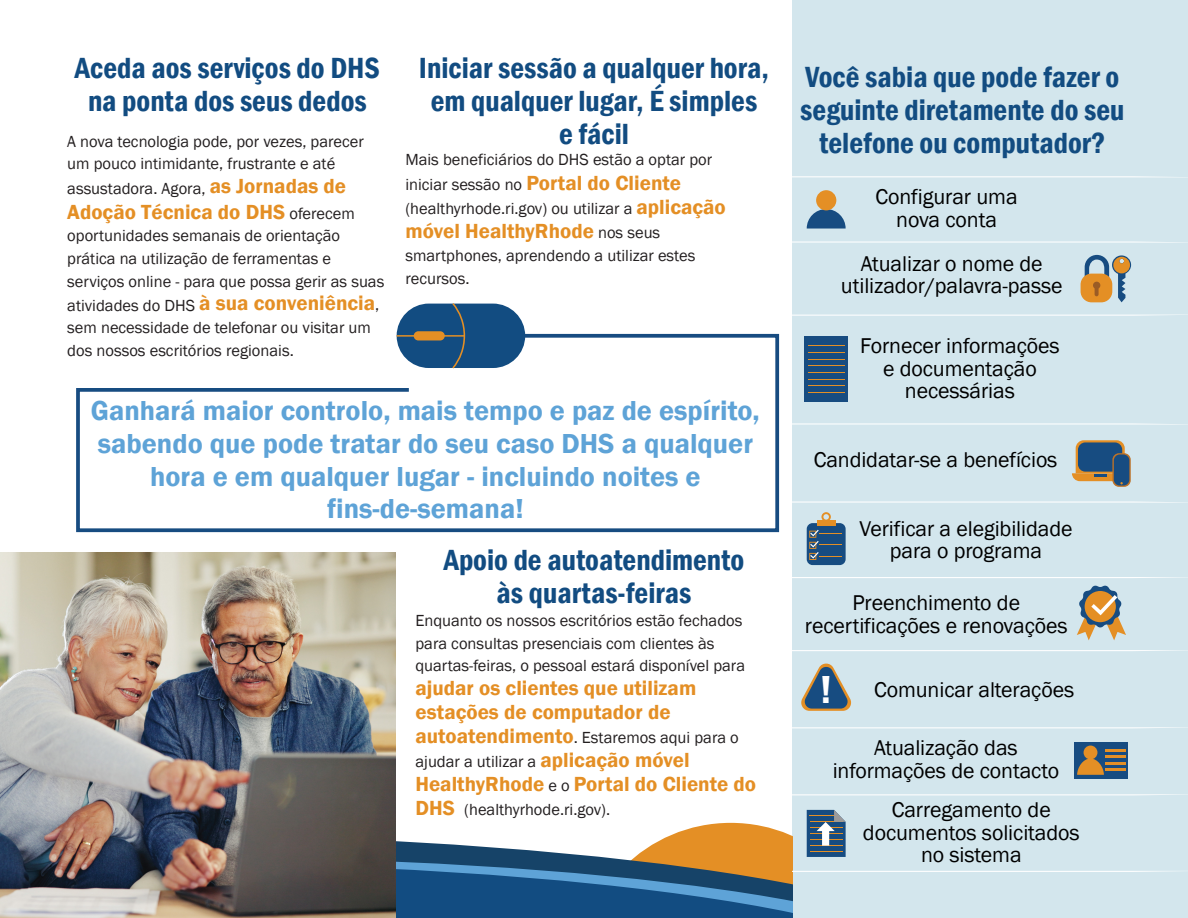
<style>
.page{position:relative;width:1188px;height:918px;background:#fff}
.page>*{position:absolute;margin:0;border:0;box-sizing:border-box;transform-origin:0 0}
.t1{font:600 condensed 30px/33px "Franklin Gothic";color:#124c81;text-align:center}
.t2{font:600 28.2px/32.7px "Franklin Gothic";color:#5ea3d7;text-align:center}
.t3{font:21.9px/22.6px "Franklin Gothic";letter-spacing:-.005em;color:#000;text-align:center}
.t4{font:600 21px/24px "Franklin Gothic";color:#e48f25}
.t5{font:16.5px/22.5px "Franklin Gothic";color:#231f20}
.s1{font-weight:600;font-size:21px;color:#e48f25}
.s2{font-weight:400;font-size:16.5px;color:#231f20}
.s3{font-weight:600;font-stretch:condensed;font-size:40.2px;color:#fff}
</style>
<div class="page">
<div style="left:792px;top:0;width:396px;height:918px;background:#d3e6ed"></div>
<svg style="left:807px;top:209px;width:39px;height:20px"></svg>
<div style="left:816px;top:190px;width:20px;height:20px;background:#e48f25;border-radius:50%"></div>
<div style="left:1081px;top:274px;width:31px;height:28px;background:#e48f25;border-radius:11px"></div>
<svg style="left:1085px;top:255px;width:46px;height:47px"></svg>
<div style="left:805px;top:337px;width:43px;height:65px;background:#174c81"></div>
<hr style="left:808px;top:345px;width:36px;height:1px;background:#e48f25">
<hr style="left:808px;top:352px;width:36px;height:1px;background:#e48f25">
<hr style="left:808px;top:359px;width:36px;height:1px;background:#e48f25">
<hr style="left:808px;top:365px;width:36px;height:1px;background:#e48f25">
<hr style="left:808px;top:372px;width:36px;height:1px;background:#e48f25">
<hr style="left:808px;top:379px;width:36px;height:1px;background:#e48f25">
<hr style="left:808px;top:385px;width:36px;height:1px;background:#e48f25">
<hr style="left:808px;top:392px;width:36px;height:1px;background:#e48f25">
<svg style="left:1112px;top:453px;width:19px;height:34px"></svg>
<svg style="left:1114px;top:454px;width:15px;height:32px"></svg>
<svg style="left:1072px;top:440px;width:56px;height:44px;background:#617079"></svg>
<div style="left:1074px;top:742px;width:54px;height:36px;background:#174c81"></div>
<hr style="left:1105px;top:749px;width:21px;height:2px;background:#e48f25">
<hr style="left:1105px;top:756px;width:21px;height:2px;background:#e48f25">
<hr style="left:1105px;top:762px;width:21px;height:2px;background:#e48f25">
<hr style="left:1105px;top:769px;width:21px;height:2px;background:#e48f25">
<svg style="left:1077px;top:759px;width:27px;height:16px"></svg>
<div style="left:1084px;top:746px;width:13px;height:13px;background:#e48f25;border-radius:50%"></div>
<div style="left:807px;top:523px;width:39px;height:42px;background:#174c81;border-radius:6px"></div>
<div style="left:817px;top:520px;width:18px;height:6px;background:#e48f25"></div>
<svg style="left:821px;top:512px;width:10px;height:8px"></svg>
<svg style="left:809px;top:530px;width:32px;height:30px"></svg>
<svg style="left:1077px;top:585px;width:49px;height:55px"></svg>
<svg style="left:801px;top:663px;width:51px;height:48px"></svg>
<svg style="left:792px;top:176px;width:373px;height:1px"></svg>
<svg style="left:792px;top:241px;width:396px;height:2px"></svg>
<svg style="left:792px;top:315px;width:370px;height:1px"></svg>
<svg style="left:792px;top:423px;width:396px;height:2px"></svg>
<svg style="left:792px;top:501px;width:396px;height:2px"></svg>
<svg style="left:792px;top:577px;width:396px;height:1px"></svg>
<svg style="left:792px;top:650px;width:396px;height:1px"></svg>
<svg style="left:792px;top:727px;width:396px;height:1px"></svg>
<svg style="left:792px;top:794px;width:396px;height:1px"></svg>
<svg style="left:396px;top:810px;width:782px;height:108px"></svg>
<svg style="left:76px;top:332px;width:704px;height:201px"></svg>
<div style="left:397px;top:304px;width:128px;height:64px;background:#124c81;border-radius:32px"></div>
<div style="left:414px;top:331px;width:31px;height:9px;background:#e48f25;border-radius:5px"></div>
<svg style="left:451px;top:303px;width:15px;height:67px"></svg>
<hr style="left:397px;top:335px;width:67px;height:2px;background:#e48f25">
<img style="left:0;top:553px;width:396px;height:365px">
<h1 class="t1" style="left:75px;top:52px;width:307px">Aceda aos serviços do DHS na ponta dos seus dedos</h1>
<p class="t5" style="left:67px;top:131px;width:298px">A nova tecnologia pode, por vezes, parecer um pouco intimidante, frustrante e até</p>
<p class="t5" style="left:67px;top:177px;width:280px">assustadora. Agora, <span class="s1">as Jornadas de</span></p>
<p class="t4" style="left:67px;top:200px;width:289px">Adoção Técnica do DHS <span class="s2">oferecem</span></p>
<p class="t5" style="left:67px;top:225px;width:319px">oportunidades semanais de orientação prática na utilização de ferramentas e serviços online - para que possa gerir as suas</p>
<p class="t5" style="left:67px;top:294px;width:314px">atividades do DHS <span class="s1">à sua conveniência</span>, sem necessidade de telefonar ou visitar um dos nossos escritórios regionais.</p>
<h1 class="t1" style="left:419px;top:52px;width:352px">Iniciar sessão a qualquer hora, em qualquer lugar, É simples<br>e fácil</h1>
<p class="t5" style="left:405px;top:147px;width:308px;line-height:25.5px">Mais beneficiários do DHS estão a optar por iniciar sessão no <span class="s1">Portal do Cliente</span></p>
<p class="t5" style="left:405px;top:198px;width:322px">(healthyrhode.ri.gov) ou utilizar a <span class="s1">aplicação</span></p>
<p class="t4" style="left:405px;top:220px;width:256px">móvel HealthyRhode <span class="s2">nos seus</span></p>
<p class="t5" style="left:405px;top:245px;width:291px">smartphones, aprendendo a utilizar estes recursos.</p>
<h2 class="t2" style="left:91px;top:395px;width:670px">Ganhará maior controlo, mais tempo e paz de espírito, sabendo que pode tratar do seu caso DHS a qualquer hora e em qualquer lugar - incluindo noites e fins-de-semana!</h2>
<h1 class="t1" style="left:444px;top:543px;width:302px">Apoio de autoatendimento às quartas-feiras</h1>
<p class="t5" style="left:415px;top:610px;width:331px">Enquanto os nossos escritórios estão fechados para consultas presenciais com clientes às quartas-feiras, o pessoal estará disponível para</p>
<p class="t4" style="left:415px;top:677px;width:282px">ajudar os clientes que utilizam estações de computador de</p>
<p class="t5" style="left:415px;top:726px;width:325px;line-height:24px"><span class="s1">autoatendimento</span>. Estaremos aqui para o ajudar a utilizar a <span class="s1">aplicação móvel</span></p>
<p class="t4" style="left:415px;top:773px;width:342px">HealthyRhode <span class="s2">e o</span> Portal do Cliente do</p>
<p class="t5" style="left:415px;top:799px;width:196px"><span class="s1">DHS</span> (healthyrhode.ri.gov).</p>
<h1 class="t1" style="left:800px;top:61px;width:326px">Você sabia que pode fazer o seguinte diretamente do seu telefone ou computador?</h1>
<h3 class="t3" style="left:876px;top:186px;width:144px">Configurar uma nova conta</h3>
<h3 class="t3" style="left:841px;top:252px;width:223px">Atualizar o nome de utilizador/palavra-passe</h3>
<h3 class="t3" style="left:860px;top:335px;width:201px">Fornecer informações e documentação necessárias</h3>
<h3 class="t3" style="left:814px;top:449px;width:245px">Candidatar-se a benefícios</h3>
<h3 class="t3" style="left:860px;top:517px;width:214px">Verificar a elegibilidade para o programa</h3>
<h3 class="t3" style="left:805px;top:592px;width:264px">Preenchimento de recertificações e renovações</h3>
<h3 class="t3" style="left:819px;top:679px;width:256px"><span class="s3">!</span> Comunicar alterações</h3>
<h3 class="t3" style="left:833px;top:737px;width:228px">Atualização das informações de contacto</h3>
<h3 class="t3" style="left:863px;top:799px;width:218px">Carregamento de documentos solicitados no sistema</h3>
</div>
